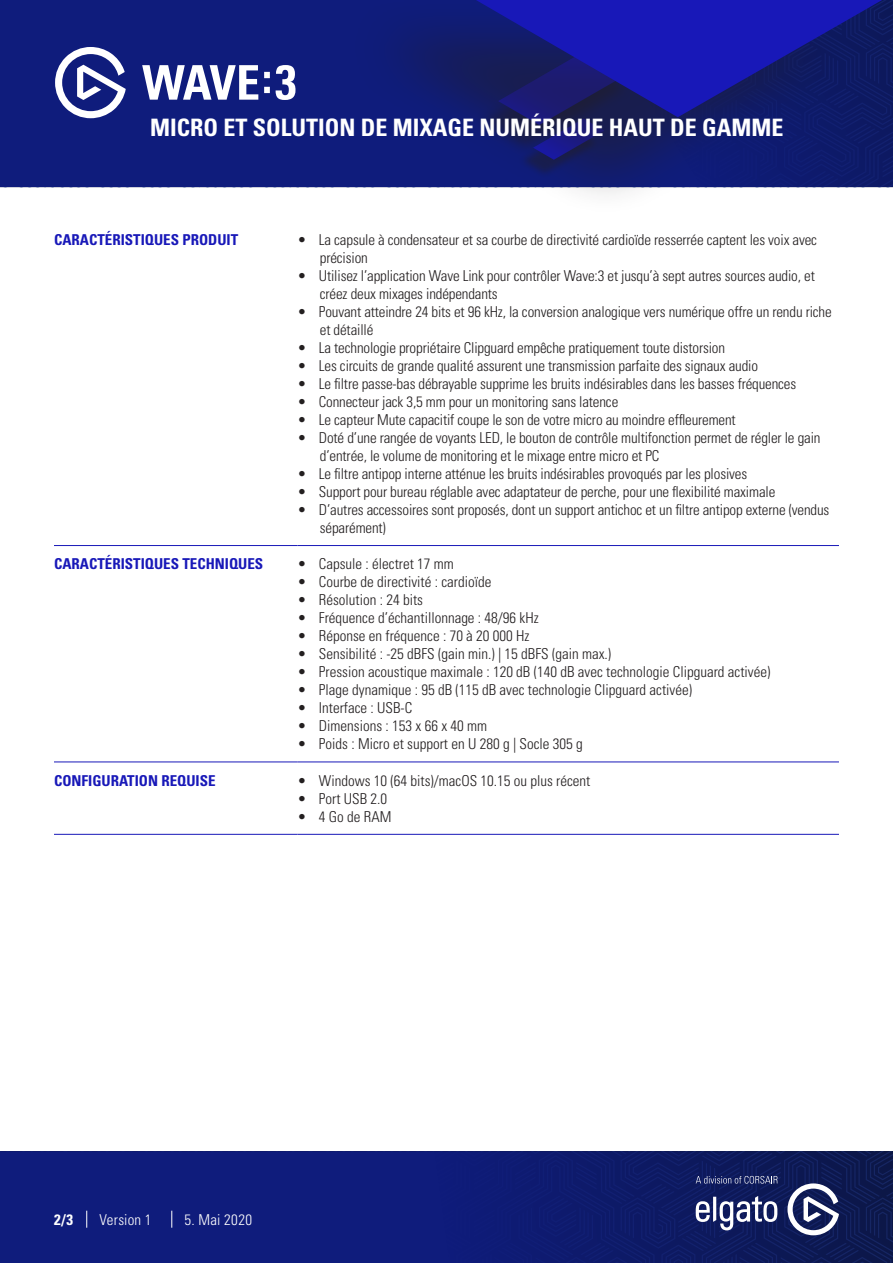
<style>
.page{position:relative;width:893px;height:1263px;background:#fff}
.page>*{position:absolute;margin:0;border:0;box-sizing:border-box;transform-origin:0 0}
.t1{font:700 condensed 24px "Univers LT Std";color:#fff}
.t2{font:300 condensed 15px/18px "Univers LT Std";letter-spacing:-.01em;color:#231f20}
.Headline_Tabelle{font:700 condensed 15px "Univers LT Std";color:#1818b8}
.Headline_Tabelle-2{font:300 condensed 15px "Univers LT Std";letter-spacing:.015em;color:#fff}
.Headline_Tabelle-3{font:700 condensed 15px "Univers LT Std";color:#fff}
</style>
<div class="page">
<svg style="left:0;top:1151px;width:893px;height:112px;background:#0e1b71"></svg>
<svg style="left:696px;top:1176px;width:81px;height:7px"></svg>
<svg style="left:787px;top:1183px;width:52px;height:52px"></svg>
<svg style="left:696px;top:1196px;width:81px;height:34px"></svg>
<div style="left:0;top:0;width:893px;height:187px;background:#0f1c7c"></div>
<div style="left:345px;top:0;width:525px;height:218px;background:#231f20;opacity:.5"></div>
<svg style="left:454px;top:0;width:439px;height:117px;background:#151989"></svg>
<hr style="left:54px;top:545px;width:244px;height:1px;background:#1818b8">
<hr style="left:298px;top:545px;width:541px;height:1px;background:#1818b8">
<hr style="left:54px;top:761px;width:244px;height:1px;background:#1818b8">
<hr style="left:298px;top:761px;width:541px;height:1px;background:#1818b8">
<hr style="left:54px;top:834px;width:244px;height:1px;background:#1818b8">
<hr style="left:298px;top:834px;width:541px;height:1px;background:#1818b8">
<svg style="left:86px;top:1211px;width:1px;height:17px"></svg>
<svg style="left:172px;top:1211px;width:1px;height:17px"></svg>
<svg style="left:276px;top:65px;width:19px;height:35px"></svg>
<svg style="left:55px;top:47px;width:71px;height:71px"></svg>
<svg style="left:142px;top:65px;width:116px;height:35px"></svg>
<svg style="left:264px;top:72px;width:6px;height:21px"></svg>
<p class="t1" style="left:150px;top:113px;width:635px">MICRO ET SOLUTION DE MIXAGE NUMÉRIQUE HAUT DE GAMME</p>
<p class="Headline_Tabelle" style="left:54px;top:230px;width:186px">CARACTÉRISTIQUES PRODUIT</p>
<p class="t2" style="left:320px;top:230px;width:499px;text-indent:-22px">• La capsule à condensateur et sa courbe de directivité cardioïde resserrée captent les voix avec précision</p>
<p class="t2" style="left:320px;top:266px;width:496px;text-indent:-22px">• Utilisez l’application Wave Link pour contrôler Wave:3 et jusqu’à sept autres sources audio, et créez deux mixages indépendants</p>
<p class="t2" style="left:320px;top:302px;width:513px;text-indent:-22px">• Pouvant atteindre 24 bits et 96 kHz, la conversion analogique vers numérique offre un rendu riche et détaillé</p>
<p class="t2" style="left:298px;top:338px;width:429px">• La technologie propriétaire Clipguard empêche pratiquement toute distorsion</p>
<p class="t2" style="left:298px;top:356px;width:462px">• Les circuits de grande qualité assurent une transmission parfaite des signaux audio</p>
<p class="t2" style="left:298px;top:374px;width:500px">• Le filtre passe-bas débrayable supprime les bruits indésirables dans les basses fréquences</p>
<p class="t2" style="left:298px;top:392px;width:322px">• Connecteur jack 3,5 mm pour un monitoring sans latence</p>
<p class="t2" style="left:298px;top:410px;width:440px">• Le capteur Mute capacitif coupe le son de votre micro au moindre effleurement</p>
<p class="t2" style="left:320px;top:428px;width:502px;text-indent:-22px">• Doté d’une rangée de voyants LED, le bouton de contrôle multifonction permet de régler le gain d’entrée, le volume de monitoring et le mixage entre micro et PC</p>
<p class="t2" style="left:298px;top:464px;width:451px">• Le filtre antipop interne atténue les bruits indésirables provoqués par les plosives</p>
<p class="t2" style="left:298px;top:482px;width:479px">• Support pour bureau réglable avec adaptateur de perche, pour une flexibilité maximale</p>
<p class="t2" style="left:320px;top:500px;width:511px;text-indent:-22px">• D’autres accessoires sont proposés, dont un support antichoc et un filtre antipop externe (vendus séparément)</p>
<p class="Headline_Tabelle" style="left:54px;top:555px;width:211px">CARACTÉRISTIQUES TECHNIQUES</p>
<p class="t2" style="left:298px;top:555px;width:158px">• Capsule : électret 17 mm</p>
<p class="t2" style="left:298px;top:573px;width:195px">• Courbe de directivité : cardioïde</p>
<p class="t2" style="left:298px;top:591px;width:127px">• Résolution : 24 bits</p>
<p class="t2" style="left:298px;top:609px;width:243px">• Fréquence d’échantillonnage : 48/96 kHz</p>
<p class="t2" style="left:298px;top:627px;width:233px">• Réponse en fréquence : 70 à 20 000 Hz</p>
<p class="t2" style="left:298px;top:645px;width:315px">• Sensibilité : -25 dBFS (gain min.) | 15 dBFS (gain max.)</p>
<p class="t2" style="left:298px;top:663px;width:474px">• Pression acoustique maximale : 120 dB (140 dB avec technologie Clipguard activée)</p>
<p class="t2" style="left:298px;top:681px;width:396px">• Plage dynamique : 95 dB (115 dB avec technologie Clipguard activée)</p>
<p class="t2" style="left:298px;top:699px;width:116px">• Interface : USB-C</p>
<p class="t2" style="left:298px;top:717px;width:191px">• Dimensions : 153 x 66 x 40 mm</p>
<p class="t2" style="left:298px;top:735px;width:287px">• Poids : Micro et support en U 280 g | Socle 305 g</p>
<p class="Headline_Tabelle" style="left:54px;top:771px;width:163px">CONFIGURATION REQUISE</p>
<p class="t2" style="left:298px;top:771px;width:294px">• Windows 10 (64 bits)/macOS 10.15 ou plus récent</p>
<p class="t2" style="left:298px;top:789px;width:91px">• Port USB 2.0</p>
<p class="t2" style="left:298px;top:807px;width:95px">• 4 Go de RAM</p>
<p class="Headline_Tabelle-3" style="left:54px;top:1210px;width:21px">2/3</p>
<p class="Headline_Tabelle-2" style="left:99px;top:1210px;width:54px">Version 1</p>
<p class="Headline_Tabelle-2" style="left:185px;top:1210px;width:69px">5. Mai 2020</p>
</div>
